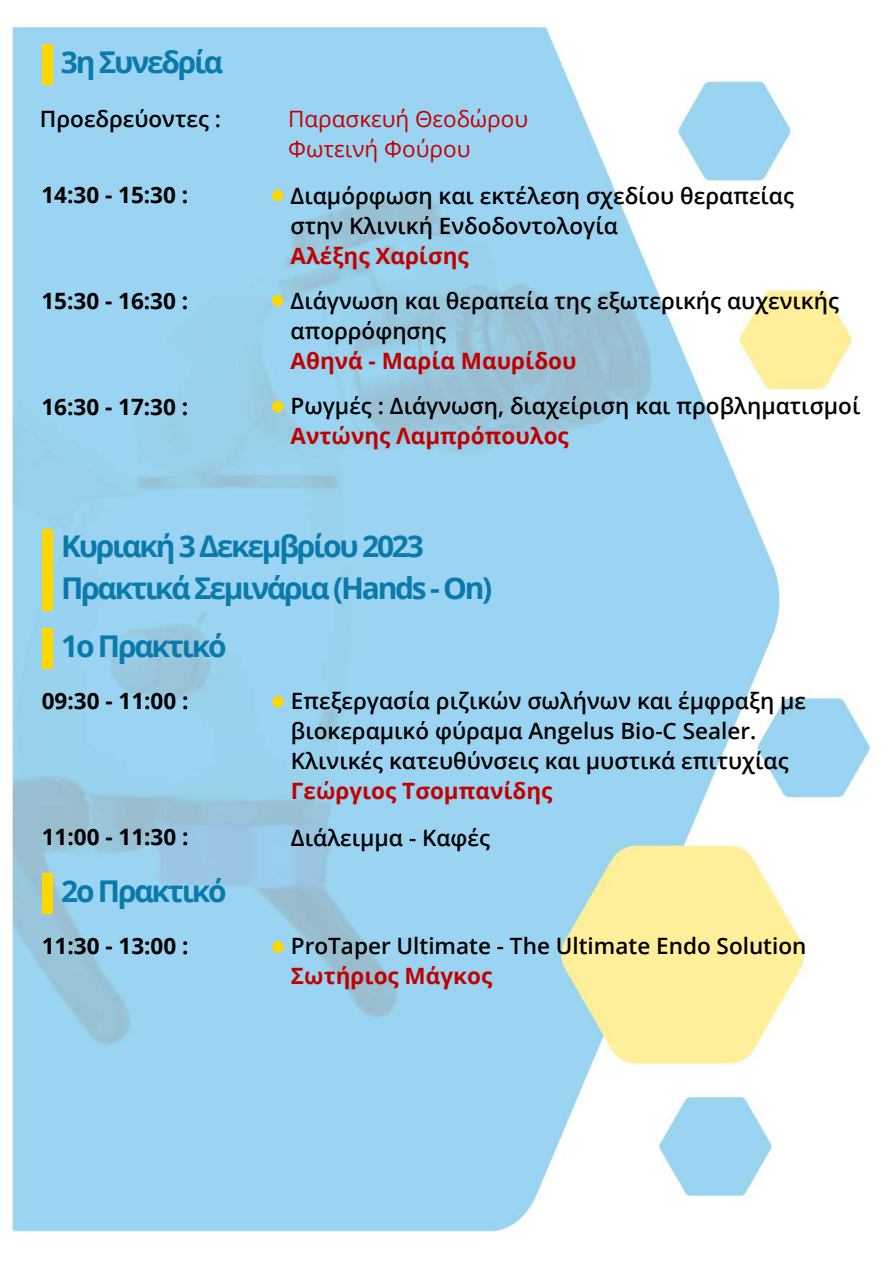
<style>
.page{position:relative;width:893px;height:1263px;background:#fff}
.page>*{position:absolute;margin:0;border:0;box-sizing:border-box;transform-origin:0 0}
.t1{font:700 30px/42px "Open Sans";letter-spacing:-.075em;color:#097aab}
.t2{font:600 22.5px/30px "Open Sans";color:#000}
.t3{font:700 22.5px "Open Sans";color:#c00101}
.t4{font:700 22.5px "Open Sans";color:#000}
.t5{font:22.5px/30px "Open Sans";color:#c00101}
</style>
<div class="page">
<img style="left:11px;top:26px;width:865px;height:1207px">
<div style="left:272px;top:941px;width:12px;height:12px;background:#ffd700;border-radius:50%"></div>
<div style="left:43px;top:873px;width:10px;height:41px;background:#ffd700"></div>
<div style="left:272px;top:696px;width:12px;height:11px;background:#ffd700;border-radius:50%"></div>
<div style="left:43px;top:628px;width:10px;height:41px;background:#ffd700"></div>
<div style="left:43px;top:529px;width:10px;height:81px;background:#ffd700"></div>
<div style="left:272px;top:401px;width:11px;height:11px;background:#ffd700;border-radius:50%"></div>
<div style="left:272px;top:295px;width:11px;height:11px;background:#ffd700;border-radius:50%"></div>
<div style="left:272px;top:190px;width:11px;height:11px;background:#ffd700;border-radius:50%"></div>
<div style="left:42px;top:45px;width:11px;height:40px;background:#ffd700"></div>
<h1 class="t1" style="left:61px;top:40px;width:164px">3η Συνεδρία</h1>
<p class="t2" style="left:40px;top:104px;width:183px">Προεδρεύοντες :</p>
<p class="t4" style="left:41px;top:179px;width:148px">14:30 - 15:30 :</p>
<p class="t4" style="left:41px;top:284px;width:148px">15:30 - 16:30 :</p>
<p class="t4" style="left:41px;top:391px;width:148px">16:30 - 17:30 :</p>
<p class="t5" style="left:288px;top:104px;width:242px">Παρασκευή Θεοδώρου<br>Φωτεινή Φούρου</p>
<p class="t2" style="left:291px;top:180px;width:505px">Διαμόρφωση και εκτέλεση σχεδίου θεραπείας στην Κλινική Ενδοδοντολογία</p>
<p class="t3" style="left:291px;top:240px;width:180px">Αλέξης Χαρίσης</p>
<p class="t2" style="left:291px;top:285px;width:550px">Διάγνωση και θεραπεία της εξωτερικής αυχενικής απορρόφησης</p>
<p class="t3" style="left:291px;top:345px;width:288px">Αθηνά - Μαρία Μαυρίδου</p>
<p class="t2" style="left:291px;top:390px;width:571px">Ρωγμές : Διάγνωση, διαχείριση και προβληματισμοί</p>
<p class="t3" style="left:291px;top:420px;width:280px">Αντώνης Λαμπρόπουλος</p>
<h1 class="t1" style="left:61px;top:524px;width:433px">Κυριακή 3 Δεκεμβρίου 2023<br>Πρακτικά Σεμινάρια (Hands - On)</h1>
<h1 class="t1" style="left:61px;top:624px;width:167px">1ο Πρακτικό</h1>
<p class="t4" style="left:42px;top:685px;width:148px">09:30 - 11:00 :</p>
<p class="t2" style="left:291px;top:685px;width:517px">Επεξεργασία ριζικών σωλήνων και έμφραξη με βιοκεραμικό φύραμα Angelus Bio-C Sealer.<br>Κλινικές κατευθύνσεις και μυστικά επιτυχίας</p>
<p class="t3" style="left:291px;top:775px;width:263px">Γεώργιος Τσομπανίδης</p>
<p class="t4" style="left:42px;top:821px;width:148px">11:00 - 11:30 :</p>
<p class="t2" style="left:291px;top:823px;width:201px">Διάλειμμα - Καφές</p>
<h1 class="t1" style="left:61px;top:869px;width:167px">2ο Πρακτικό</h1>
<p class="t4" style="left:42px;top:930px;width:148px">11:30 - 13:00 :</p>
<p class="t2" style="left:291px;top:930px;width:517px">ProΤaper Ultimate - The Ultimate Endo Solution</p>
<p class="t3" style="left:291px;top:960px;width:203px">Σωτήριος Μάγκος</p>
</div>
